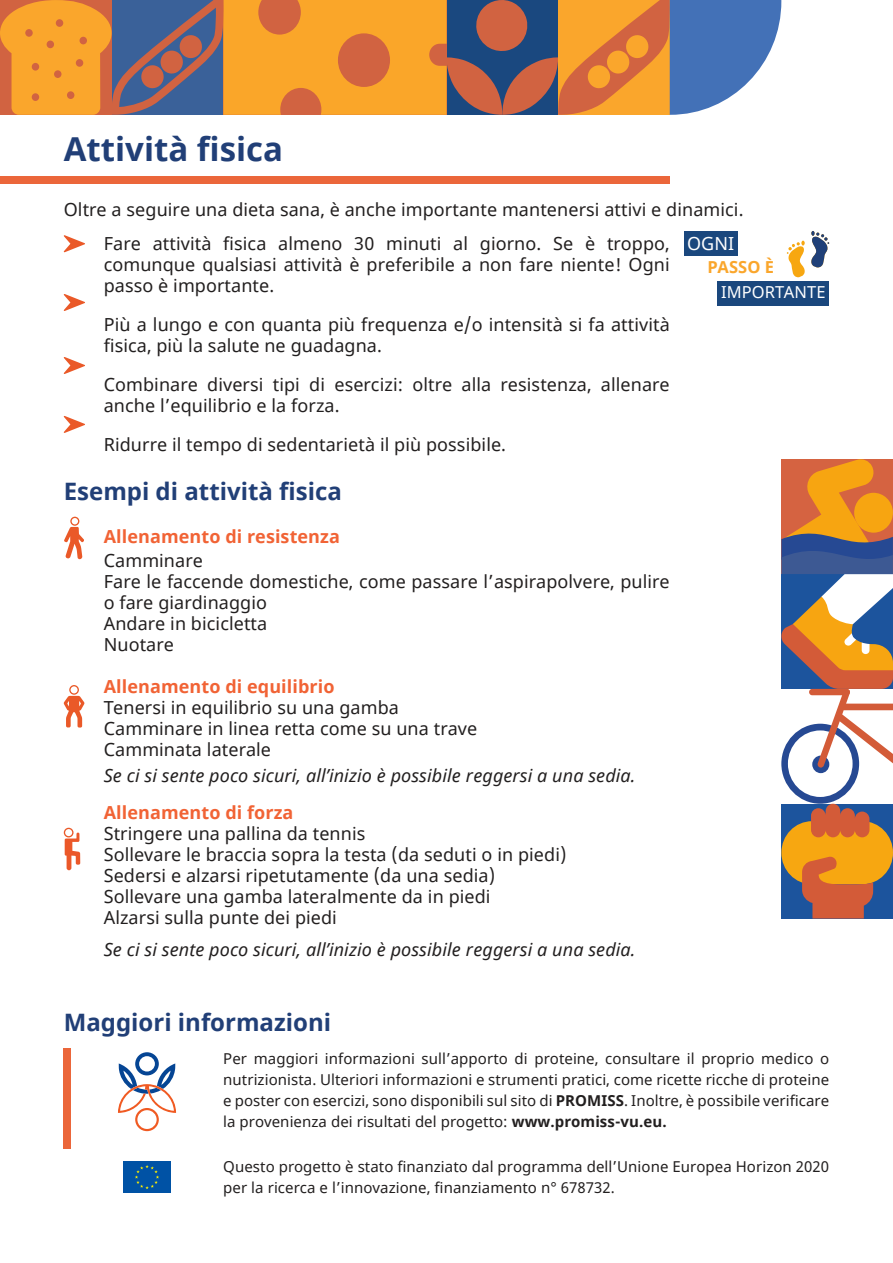
<style>
.page{position:relative;width:893px;height:1263px;background:#fff}
.page>*{position:absolute;margin:0;border:0;box-sizing:border-box;transform-origin:0 0}
.t1{font:700 33px "Noto Sans";color:#213f77}
.t2{font:700 24px "Noto Sans";color:#213f77}
.t3{font:18px/21px "Noto Sans";letter-spacing:.005em;color:#221f1f}
.t4{font:italic 18px "Noto Sans";letter-spacing:.005em;color:#221f1f}
.t5{font:700 18px "Noto Sans";letter-spacing:.005em;color:#f16335}
.t6{font:18px "Noto Sans";color:#fff}
.t7{font:16.5px "Noto Sans";letter-spacing:.005em;color:#fff}
.t8{font:700 16.5px "Noto Sans";letter-spacing:.005em;color:#faa62c}
.t9{font:15px/21px "Noto Sans";letter-spacing:.005em;color:#221f1f;text-align:justify}
.s1{font-weight:700}
</style>
<div class="page">
<svg style="left:0;top:0;width:781px;height:115px;background:#b68357"></svg>
<div style="left:123px;top:1161px;width:48px;height:32px;background:#0052a5"></div>
<svg style="left:135px;top:1165px;width:24px;height:24px"></svg>
<svg style="left:118px;top:1052px;width:58px;height:79px"></svg>
<div style="left:64px;top:1048px;width:7px;height:100px;background:#eb663a"></div>
<svg style="left:64px;top:235px;width:21px;height:17px"></svg>
<svg style="left:64px;top:294px;width:21px;height:17px"></svg>
<svg style="left:64px;top:357px;width:21px;height:17px"></svg>
<svg style="left:64px;top:416px;width:21px;height:17px"></svg>
<div style="left:781px;top:804px;width:112px;height:114px;background:#1c549d"></div>
<svg style="left:64px;top:685px;width:21px;height:42px"></svg>
<svg style="left:64px;top:517px;width:20px;height:42px"></svg>
<svg style="left:64px;top:828px;width:16px;height:42px"></svg>
<div style="left:684px;top:231px;width:53px;height:25px;background:#1a477d"></div>
<div style="left:718px;top:281px;width:111px;height:25px;background:#1a477d"></div>
<svg style="left:787px;top:231px;width:42px;height:46px"></svg>
<div style="left:781px;top:821px;width:112px;height:63px;background:#f7a711;border-radius:31px"></div>
<svg style="left:802px;top:856px;width:71px;height:62px"></svg>
<svg style="left:781px;top:459px;width:112px;height:378px"></svg>
<div style="left:0;top:177px;width:670px;height:7px;background:#eb663a"></div>
<h1 class="t1" style="left:64px;top:126px;width:221px">Attività fisica</h1>
<p class="t3" style="left:64px;top:200px;width:681px">Oltre a seguire una dieta sana, è anche importante mantenersi attivi e dinamici.</p>
<p class="t6" style="left:687px;top:235px;width:49px">OGNI</p>
<p class="t7" style="left:721px;top:285px;width:106px">IMPORTANTE</p>
<p class="t3" style="left:104px;top:234px;width:567px;text-align:justify">Fare attività fisica almeno 30 minuti al giorno. Se è troppo, comunque qualsiasi attività è preferibile a non fare niente! Ogni passo è importante.</p>
<p class="t3" style="left:104px;top:315px;width:567px">Più a lungo e con quanta più frequenza e/o intensità si fa attività fisica, più la salute ne guadagna.</p>
<p class="t3" style="left:104px;top:375px;width:567px">Combinare diversi tipi di esercizi: oltre alla resistenza, allenare anche l’equilibrio e la forza.</p>
<p class="t3" style="left:104px;top:435px;width:404px">Ridurre il tempo di sedentarietà il più possibile.</p>
<p class="t8" style="left:707px;top:261px;width:68px">PASSO È</p>
<h2 class="t2" style="left:64px;top:474px;width:280px">Esempi di attività fisica</h2>
<p class="t5" style="left:104px;top:530px;width:238px">Allenamento di resistenza</p>
<p class="t3" style="left:104px;top:551px;width:567px">Camminare<br>Fare le faccende domestiche, come passare l’aspirapolvere, pulire o fare giardinaggio<br>Andare in bicicletta<br>Nuotare</p>
<p class="t5" style="left:104px;top:680px;width:232px">Allenamento di equilibrio</p>
<p class="t3" style="left:104px;top:698px;width:375px">Tenersi in equilibrio su una gamba<br>Camminare in linea retta come su una trave<br>Camminata laterale</p>
<p class="t4" style="left:104px;top:768px;width:533px">Se ci si sente poco sicuri, all’inizio è possibile reggersi a una sedia.</p>
<p class="t5" style="left:104px;top:806px;width:191px">Allenamento di forza</p>
<p class="t3" style="left:104px;top:825px;width:464px">Stringere una pallina da tennis<br>Sollevare le braccia sopra la testa (da seduti o in piedi)<br>Sedersi e alzarsi ripetutamente (da una sedia)<br>Sollevare una gamba lateralmente da in piedi<br>Alzarsi sulla punte dei piedi</p>
<p class="t4" style="left:104px;top:942px;width:533px">Se ci si sente poco sicuri, all’inizio è possibile reggersi a una sedia.</p>
<h2 class="t2" style="left:64px;top:1013px;width:269px">Maggiori informazioni</h2>
<p class="t9" style="left:223px;top:1049px;width:607px">Per maggiori informazioni sull’apporto di proteine, consultare il proprio medico o nutrizionista. Ulteriori informazioni e strumenti pratici, come ricette ricche di proteine e poster con esercizi, sono disponibili sul sito di <span class="s1">PROMISS</span>. Inoltre, è possibile verificare la provenienza dei risultati del progetto: <span class="s1">www.promiss-vu.eu.</span></p>
<p class="t9" style="left:223px;top:1156px;width:607px">Questo progetto è stato finanziato dal programma dell’Unione Europea Horizon 2020 per la ricerca e l’innovazione, finanziamento n° 678732.</p>
</div>
